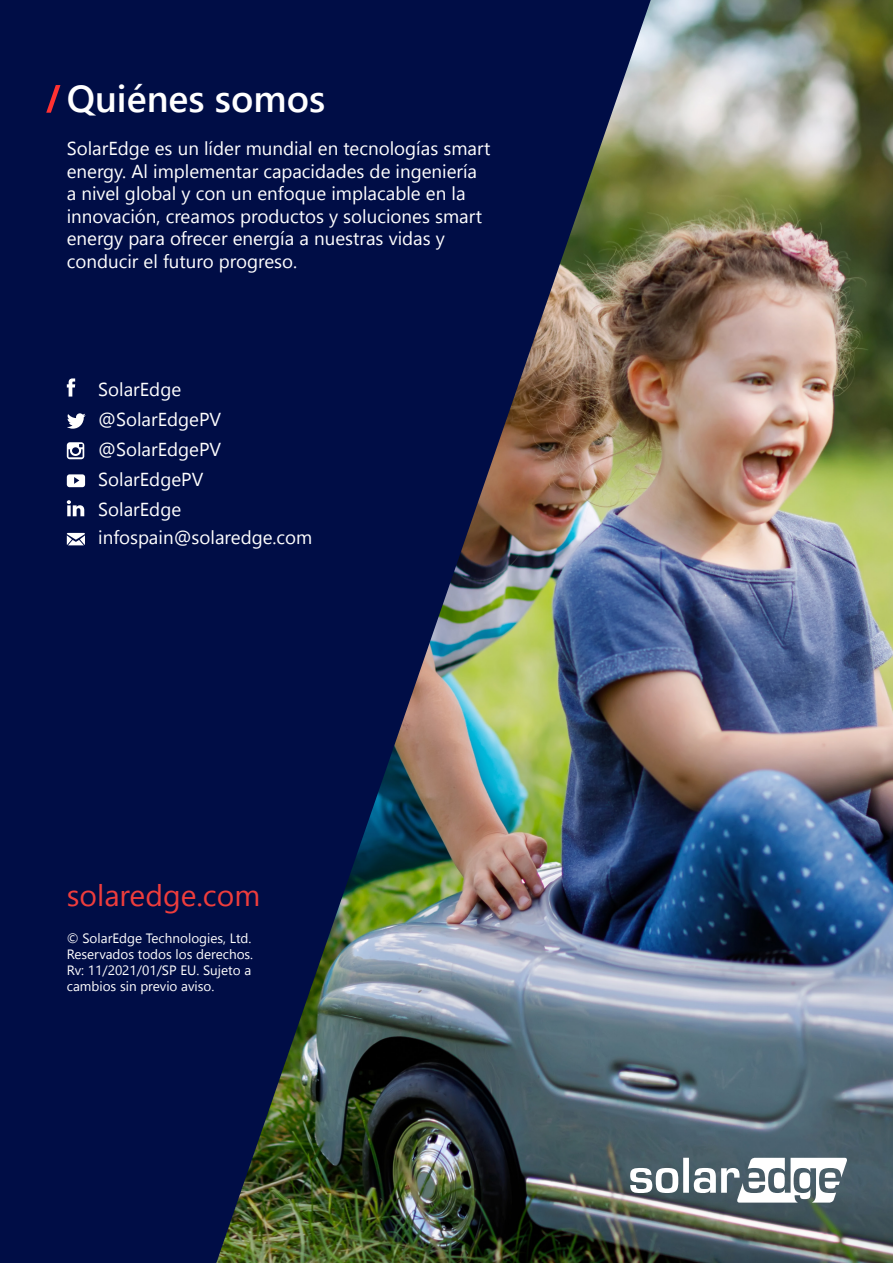
<style>
.page{position:relative;width:893px;height:1263px;background:#fff}
.page>*{position:absolute;margin:0;border:0;box-sizing:border-box;transform-origin:0 0}
.t1{font:600 37.5px "Segoe UI";color:#fff}
.t2{font:30px "Segoe UI";color:#ee3d3c}
.Body{font:18.75px/22.5px "Segoe UI";color:#fff}
.Body-2{font:13.5px/16.2px "Segoe UI";color:#fff}
</style>
<div class="page">
<img style="left:651px;top:0;width:242px;height:1263px">
<img style="left:0;top:0;width:651px;height:1263px">
<svg style="left:67px;top:442px;width:17px;height:17px"></svg>
<svg style="left:67px;top:500px;width:17px;height:16px"></svg>
<svg style="left:67px;top:378px;width:8px;height:19px"></svg>
<svg style="left:67px;top:413px;width:19px;height:16px"></svg>
<svg style="left:67px;top:474px;width:18px;height:13px"></svg>
<svg style="left:67px;top:533px;width:18px;height:12px"></svg>
<svg style="left:630px;top:1158px;width:218px;height:44px"></svg>
<svg style="left:46px;top:85px;width:14px;height:28px"></svg>
<p class="t1" style="left:67px;top:69px;width:260px">Quiénes somos</p>
<p class="Body" style="left:67px;top:137px;width:425px">SolarEdge es un líder mundial en tecnologías smart energy. Al implementar capacidades de ingeniería a nivel global y con un enfoque implacable en la innovación, creamos productos y soluciones smart energy para ofrecer energía a nuestras vidas y conducir el futuro progreso.</p>
<p class="Body" style="left:98px;top:378px;width:84px">SolarEdge</p>
<p class="Body" style="left:98px;top:408px;width:124px">@SolarEdgePV</p>
<p class="Body" style="left:98px;top:438px;width:124px">@SolarEdgePV</p>
<p class="Body" style="left:98px;top:468px;width:107px">SolarEdgePV</p>
<p class="Body" style="left:98px;top:497px;width:84px">SolarEdge</p>
<p class="Body" style="left:98px;top:526px;width:216px">infospain@solaredge.com</p>
<p class="t2" style="left:67px;top:871px;width:195px">solaredge.com</p>
<p class="Body-2" style="left:67px;top:930px;width:188px">© SolarEdge Technologies, Ltd.<br>Reservados todos los derechos.<br>Rv: 11/2021/01/SP EU. Sujeto a cambios sin previo aviso.</p>
</div>
